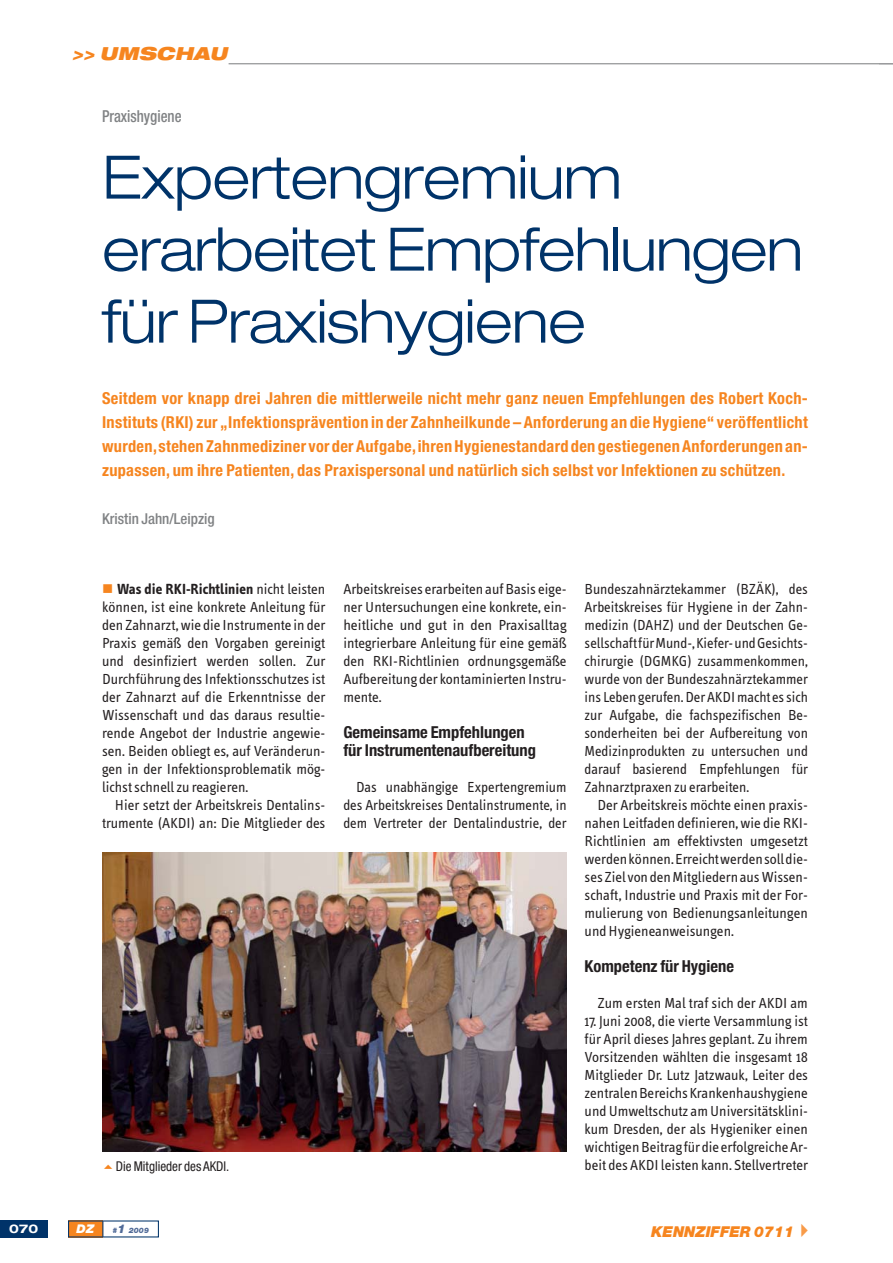
<style>
.page{position:relative;width:893px;height:1263px;background:#fff}
.page>*{position:absolute;margin:0;border:0;box-sizing:border-box;transform-origin:0 0}
.t1{font:300 expanded 60px/72px "Helvetica Neue";letter-spacing:-.01em;color:#003369}
.t2{font:italic 900 expanded 18px "Helvetica Neue";color:#f6851f}
.t3{font:700 condensed 16.5px/24px "Helvetica Neue";letter-spacing:.02em;color:#f6851f;text-align:justify}
.t4{font:700 condensed 16.5px/18px "Helvetica Neue";color:#231f20}
.t5{font:500 condensed 16.5px "Helvetica Neue";color:#808284;scale:.9 1}
.t6{font:15px/18px "Info Text";color:#231f20;text-align:justify}
.t7{font:500 condensed 15px "Helvetica Neue";color:#808284}
.t8{font:italic 900 15px "Helvetica Neue";color:#f6851f}
.t9{font:condensed 13.5px "Helvetica Neue";color:#231f20}
.t10{font:700 expanded 12px "Helvetica Neue";color:#fff}
.t11{font:italic 900 12px "Helvetica Neue";color:#fff}
.t12{font:italic 900 7.5px "Helvetica Neue";color:#516b98}
.s1{font-weight:700}
.s2{font-size:12px}
</style>
<div class="page">
<div style="left:68px;top:1220px;width:35px;height:17px;background:#f6851f"></div>
<div style="left:0;top:1220px;width:48px;height:17px;background:#003369"></div>
<svg style="left:102px;top:1221px;width:1px;height:16px"></svg>
<hr style="left:229px;top:63px;width:664px;height:1px;background:#808284">
<img style="left:102px;top:853px;width:465px;height:299px">
<p class="t2" style="left:72px;top:46px;width:160px">&gt;&gt; UMSCHAU</p>
<p class="t5" style="left:102px;top:111px;width:90px">Praxishygiene</p>
<h1 class="t1" style="left:102px;top:147px;width:703px">Expertengremium erarbeitet Empfehlungen für Praxishygiene</h1>
<p class="t3" style="left:102px;top:388px;width:707px">Seitdem vor knapp drei Jahren die mittlerweile nicht mehr ganz neuen Empfehlungen des Robert Koch-Instituts (RKI) zur „Infektionsprävention in der Zahnheilkunde – Anforderung an die Hygiene“ veröffentlicht wurden,stehen Zahnmediziner vor der Aufgabe,ihren Hygienestandard den gestiegenen Anforderungen an&shy;zupassen, um ihre Patienten, das Praxispersonal und natürlich sich selbst vor Infektionen zu schützen.</p>
<p class="t7" style="left:102px;top:513px;width:114px">Kristin Jahn/Leipzig</p>
<p class="t6" style="left:102px;top:582px;width:225px;text-indent:15px"><span class="s1">Was die RKI-Richtlinien</span> nicht leisten können, ist eine konkrete Anleitung für den Zahnarzt, wie die Instrumente in der Praxis gemäß den Vorgaben gereinigt und desinfiziert werden sollen. Zur Durchführung des Infektionsschutzes ist der Zahnarzt auf die Erkenntnisse der Wissenschaft und das daraus resultie&shy;rende Angebot der Industrie angewie&shy;sen. Beiden obliegt es, auf Veränderun&shy;gen in der Infektionsproblematik mög&shy;lichst schnell zu reagieren.</p>
<p class="t6" style="left:102px;top:798px;width:225px;text-align:right">Hier setzt der Arbeitskreis Dentalins&shy;trumente (AKDI) an: Die Mitglieder des</p>
<p class="t6" style="left:343px;top:582px;width:225px">Arbeitskreises erarbeiten auf Basis eige&shy;ner Untersuchungen eine konkrete, ein&shy;heitliche und gut in den Praxisalltag integrierbare Anleitung für eine gemäß den RKI-Richtlinien ordnungsgemäße Aufbereitung der kontaminierten Instru&shy;mente.</p>
<p class="t4" style="left:343px;top:725px;width:194px">Gemeinsame Empfehlungen für Instrumentenaufbereitung</p>
<p class="t6" style="left:343px;top:780px;width:225px;text-indent:13px">Das unabhängige Expertengremium des Arbeitskreises Dentalinstrumente, in dem Vertreter der Dentalindustrie, der</p>
<p class="t9" style="left:116px;top:1161px;width:115px">Die Mitglieder des AKDI.</p>
<p class="t6" style="left:585px;top:582px;width:225px">Bundeszahnärztekammer (BZÄK), des Arbeitskreises für Hygiene in der Zahn&shy;medizin (DAHZ) und der Deutschen Ge&shy;sellschaft für Mund-, Kiefer- und Gesichts&shy;chirurgie (DGMKG) zusammenkommen, wurde von der Bundeszahnärztekammer ins Leben gerufen. Der AKDI macht es sich zur Aufgabe, die fachspezifischen Be&shy;sonderheiten bei der Aufbereitung von Medizinprodukten zu untersuchen und darauf basierend Empfehlungen für Zahnarztpraxen zu erarbeiten.</p>
<p class="t6" style="left:585px;top:798px;width:225px;text-indent:13px">Der Arbeitskreis möchte einen praxis&shy;nahen Leitfaden definieren, wie die RKI-Richtlinien am effektivsten umgesetzt werden können. Erreicht werden soll die&shy;ses Ziel von den Mitgliedern aus Wissen&shy;schaft, Industrie und Praxis mit der For&shy;mulierung von Bedienungsanleitungen und Hygieneanweisungen.</p>
<p class="t4" style="left:585px;top:959px;width:151px">Kompetenz für Hygiene</p>
<p class="t6" style="left:597px;top:996px;width:212px">Zum ersten Mal traf sich der AKDI am</p>
<p class="t6" style="left:585px;top:1014px;width:225px">17. Juni 2008, die vierte Versammlung ist für April dieses Jahres geplant. Zu ihrem Vorsitzenden wählten die insgesamt 18<br>Mitglieder Dr. Lutz Jatzwauk, Leiter des zentralen Bereichs Krankenhaushygiene und Umweltschutz am Universitätsklini&shy;kum Dresden, der als Hygieniker einen wichtigen Beitrag für die erfolgreiche Ar&shy;beit des AKDI leisten kann. Stellvertreter</p>
<p class="t10" style="left:9px;top:1224px;width:31px">070</p>
<p class="t11" style="left:77px;top:1224px;width:19px">DZ</p>
<p class="t12" style="left:112px;top:1227px;width:38px">#<span class="s2">1</span> 2009</p>
<p class="t8" style="left:651px;top:1227px;width:144px">KENNZIFFER 0711</p>
</div>
